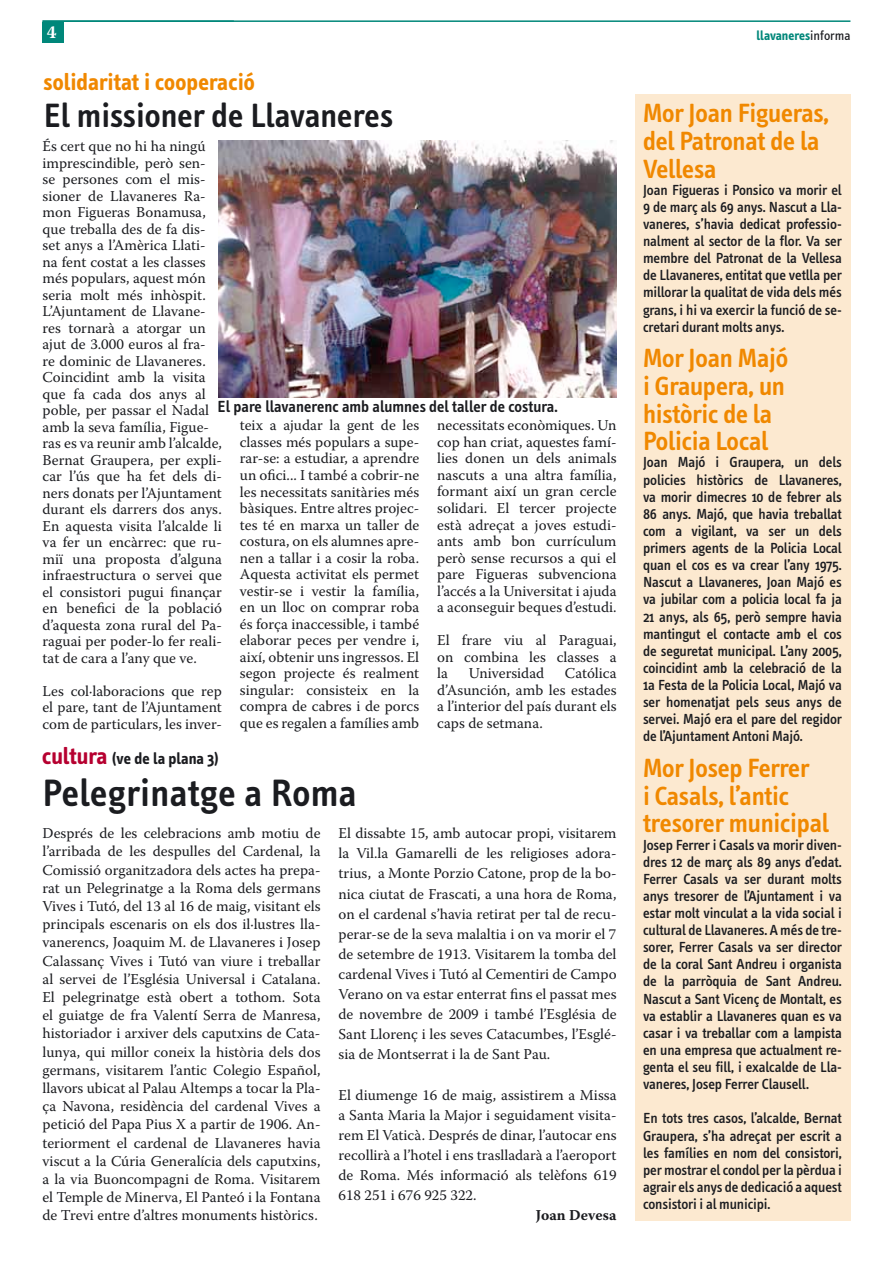
<style>
.page{position:relative;width:893px;height:1263px;background:#fff}
.page>*{position:absolute;margin:0;border:0;box-sizing:border-box;transform-origin:0 0}
.t1{font:600 39px "Info Text";letter-spacing:.01em;color:#1b1c20}
.t2{font:600 34.5px "Info Text";color:#1b1c20}
.t3{font:600 27px/27.6px "Info Text";letter-spacing:-.01em;color:#f08800}
.t4{font:700 24px "Info Text";color:#f08800}
.t5{font:700 18px "Warnock Pro";color:#fff}
.t6{font:600 16.5px "Info Text";color:#1b1c20}
.t7{font:700 16.5px "Info Text";color:#1b1c20}
.t8{font:15px/16.5px "Warnock Pro";color:#1b1c20;text-align:justify}
.t9{font:500 15px/17.1px "Info Text";letter-spacing:-.01em;color:#1b1c20;text-align:justify}
.t10{font:700 15px "Warnock Pro";letter-spacing:.01em;color:#1b1c20}
.t11{font:700 13.5px "Info Text";color:#00877a}
.s1{font-weight:400;color:#1b1c20}
.s2{font-size:24px;color:#b60030}
</style>
<div class="page">
<hr style="left:43px;top:20px;width:807px;height:2px;background:#00877a">
<div style="left:42px;top:22px;width:22px;height:21px;background:#00877a"></div>
<img style="left:219px;top:140px;width:398px;height:257px">
<div style="left:634px;top:94px;width:216px;height:1126px;background:#fce9d0"></div>
<p class="t5" style="left:47px;top:21px;width:11px">4</p>
<p class="t11" style="left:756px;top:27px;width:95px">llavaneres<span class="s1">informa</span></p>
<h3 class="t4" style="left:44px;top:68px;width:213px">solidaritat i cooperació</h3>
<h2 class="t2" style="left:44px;top:96px;width:351px">El missioner de Llavaneres</h2>
<p class="t8" style="left:43px;top:138px;width:181px;text-align:left">És cert que no hi ha ningú imprescindible, però sen&shy;se persones com el mis&shy;sioner de Llavaneres Ra&shy;mon Figueras Bonamusa, que treballa des de fa dis&shy;set anys a l’Amèrica Llati&shy;na fent costat a les classes més populars, aquest món seria molt més inhòspit.<br>L’Ajuntament de Llavane&shy;res tornarà a atorgar un ajut de 3.000 euros al fra&shy;re dominic de Llavaneres.<br>Coincidint amb la visita que fa cada dos anys al poble, per passar el Nadal amb la seva família, Figue&shy;ras es va reunir amb l’alcalde,<br>Bernat Graupera, per expli&shy;car l’ús que ha fet dels di&shy;ners donats per l’Ajuntament durant els darrers dos anys.<br>En aquesta visita l’alcalde li va fer un encàrrec: que ru&shy;miï una proposta d’alguna infraestructura o servei que el consistori pugui finançar en benefici de la població d’aquesta zona rural del Pa&shy;raguai per poder-lo fer reali&shy;tat de cara a l’any que ve.</p>
<p class="t8" style="left:43px;top:682px;width:181px">Les col·laboracions que rep el pare, tant de l’Ajuntament com de particulars, les inver-</p>
<p class="t6" style="left:218px;top:398px;width:342px">El pare llavanerenc amb alumnes del taller de costura.</p>
<p class="t8" style="left:240px;top:417px;width:181px">teix a ajudar la gent de les classes més populars a supe&shy;rar-se: a estudiar, a aprendre un ofici... I també a cobrir-ne les necessitats sanitàries més bàsiques. Entre altres projec&shy;tes té en marxa un taller de costura, on els alumnes apre&shy;nen a tallar i a cosir la roba.<br>Aquesta activitat els permet vestir-se i vestir la família, en un lloc on comprar roba és força inaccessible, i també elaborar peces per vendre i, així, obtenir uns ingressos. El segon projecte és realment singular: consisteix en la compra de cabres i de porcs que es regalen a famílies amb</p>
<p class="t8" style="left:437px;top:417px;width:181px">necessitats econòmiques. Un cop han criat, aquestes famí&shy;lies donen un dels animals nascuts a una altra família, formant així un gran cercle solidari. El tercer projecte està adreçat a joves estudi&shy;ants amb bon currículum però sense recursos a qui el pare Figueras subvenciona l’accés a la Universitat i ajuda a aconseguir beques d’estudi.</p>
<p class="t8" style="left:437px;top:632px;width:181px">El frare viu al Paraguai, on combina les classes a la</p>
<p class="t8" style="left:437px;top:665px;width:181px;text-indent:128px">Católica d’Asunción, amb les estades a l’interior del país durant els caps de setmana.</p>
<p class="t8" style="left:469px;top:665px;width:77px">Universidad</p>
<p class="t7" style="left:42px;top:749px;width:178px"><span class="s2">cultura</span> (ve de la plana 3)</p>
<h1 class="t1" style="left:43px;top:771px;width:316px">Pelegrinatge a Roma</h1>
<p class="t8" style="left:43px;top:824px;width:280px;line-height:18.1px">Després de les celebracions amb motiu de l’arribada de les despulles del Cardenal, la Comissió organitzadora dels actes ha prepa&shy;rat un Pelegrinatge a la Roma dels germans Vives i Tutó, del 13 al 16 de maig, visitant els principals escenaris on els dos il·lustres lla&shy;vanerencs, Joaquim M. de Llavaneres i Josep Calassanç Vives i Tutó van viure i treballar al servei de l’Església Universal i Catalana.<br>El pelegrinatge està obert a tothom. Sota el guiatge de fra Valentí Serra de Manresa, historiador i arxiver dels caputxins de Cata&shy;lunya, qui millor coneix la història dels dos germans, visitarem l’antic Colegio Español, llavors ubicat al Palau Altemps a tocar la Pla&shy;ça Navona, residència del cardenal Vives a petició del Papa Pius X a partir de 1906. An&shy;teriorment el cardenal de Llavaneres havia viscut a la Cúria Generalícia dels caputxins, a la via Buoncompagni de Roma. Visitarem el Temple de Minerva, El Panteó i la Fontana de Trevi entre d’altres monuments històrics.</p>
<p class="t8" style="left:339px;top:823px;width:280px;line-height:20.1px">El dissabte 15, amb autocar propi, visitarem la Vil.la Gamarelli de les religioses adora&shy;trius, a Monte Porzio Catone, prop de la bo&shy;nica ciutat de Frascati, a una hora de Roma, on el cardenal s’havia retirat per tal de recu&shy;perar-se de la seva malaltia i on va morir el 7 de setembre de 1913. Visitarem la tomba del cardenal Vives i Tutó al Cementiri de Campo Verano on va estar enterrat fins el passat mes de novembre de 2009 i també l’Església de Sant Llorenç i les seves Catacumbes, l’Esglé&shy;sia de Montserrat i la de Sant Pau.</p>
<p class="t8" style="left:339px;top:1084px;width:279px;line-height:20.1px">El diumenge 16 de maig, assistirem a Missa a Santa Maria la Major i seguidament visita&shy;rem El Vaticà. Després de dinar, l’autocar ens recollirà a l’hotel i ens traslladarà a l’aeroport de Roma. Més informació als telèfons 619<br>618 251 i 676 925 322.</p>
<p class="t10" style="left:536px;top:1206px;width:82px">Joan Devesa</p>
<h3 class="t3" style="left:643px;top:100px;width:188px">Mor Joan Figueras, del Patronat de la<br>Vellesa</h3>
<p class="t9" style="left:643px;top:181px;width:200px">Joan Figueras i Ponsico va morir el 9 de març als 69 anys. Nascut a Lla&shy;vaneres, s’havia dedicat professio&shy;nalment al sector de la flor. Va ser membre del Patronat de la Vellesa de Llavaneres, entitat que vetlla per millorar la qualitat de vida dels més grans, i hi va exercir la funció de se&shy;cretari durant molts anys.</p>
<h3 class="t3" style="left:643px;top:345px;width:147px">Mor Joan Majó i Graupera, un històric de la<br>Policia Local</h3>
<p class="t9" style="left:643px;top:454px;width:200px">Joan Majó i Graupera, un dels policies històrics de Llavaneres, va morir dimecres 10 de febrer als 86 anys. Majó, que havia treballat com a vigilant, va ser un dels primers agents de la Policia Local quan el cos es va crear l’any 1975.<br>Nascut a Llavaneres, Joan Majó es va jubilar com a policia local fa ja 21 anys, als 65, però sempre havia mantingut el contacte amb el cos de seguretat municipal. L’any 2005, coincidint amb la celebració de la 1a Festa de la Policia Local, Majó va ser homenatjat pels seus anys de servei. Majó era el pare del regidor de l’Ajuntament Antoni Majó.</p>
<h3 class="t3" style="left:643px;top:755px;width:188px">Mor Josep Ferrer<br>i Casals, l’antic tresorer municipal</h3>
<p class="t9" style="left:643px;top:836px;width:200px">Josep Ferrer i Casals va morir diven&shy;dres 12 de març als 89 anys d’edat.<br>Ferrer Casals va ser durant molts anys tresorer de l’Ajuntament i va estar molt vinculat a la vida social i cultural de Llavaneres. A més de tre&shy;sorer, Ferrer Casals va ser director de la coral Sant Andreu i organista de la parròquia de Sant Andreu.<br>Nascut a Sant Vicenç de Montalt, es va establir a Llavaneres quan es va casar i va treballar com a lampista en una empresa que actualment re&shy;genta el seu fill, i exalcalde de Lla&shy;vaneres, Josep Ferrer Clausell.</p>
<p class="t9" style="left:643px;top:1110px;width:200px">En tots tres casos, l’alcalde, Bernat Graupera, s’ha adreçat per escrit a les famílies en nom del consistori, per mostrar el condol per la pèrdua i agrair els anys de dedicació a aquest consistori i al municipi.</p>
</div>
